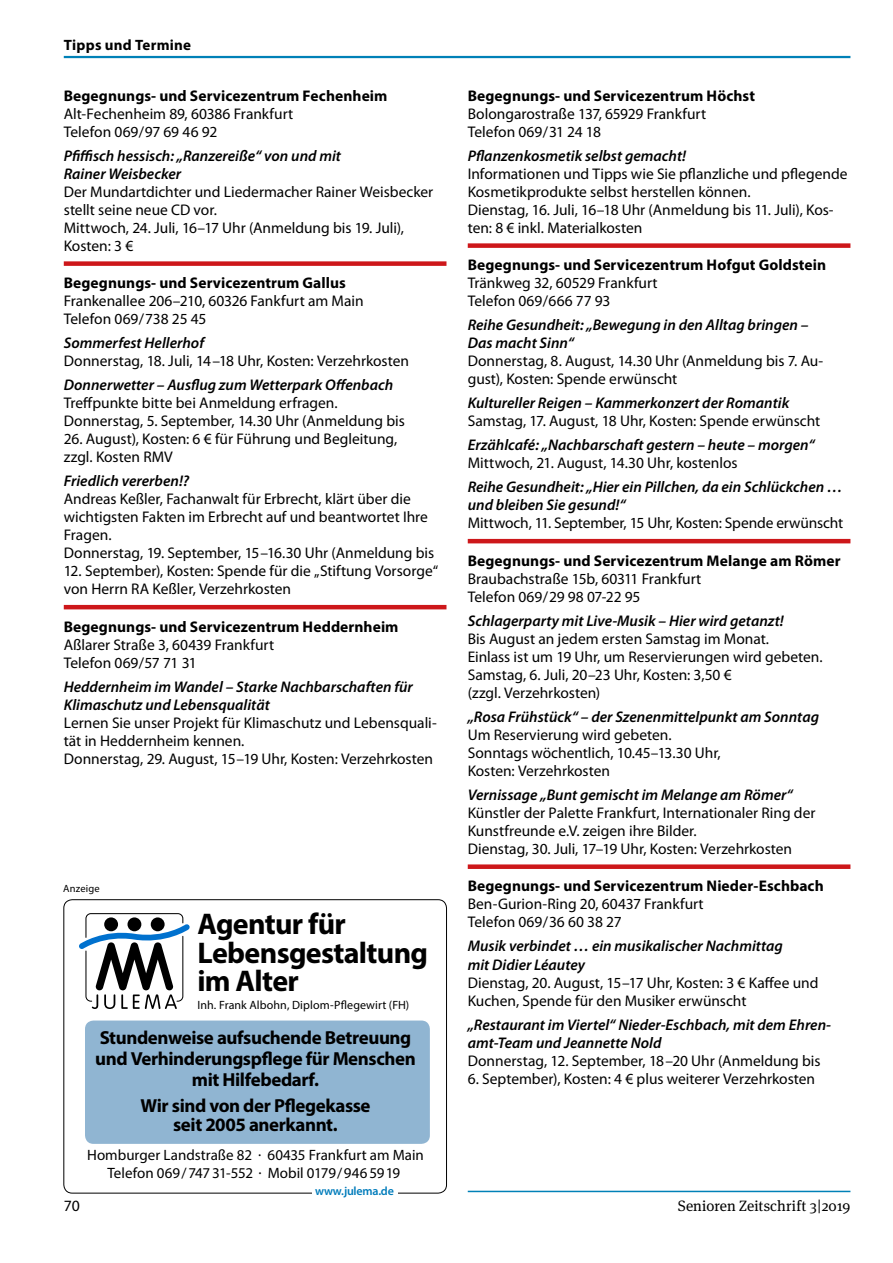
<style>
.page{position:relative;width:893px;height:1263px;background:#fff}
.page>*{position:absolute;margin:0;border:0;box-sizing:border-box;transform-origin:0 0}
.t1{font:700 30px/28.5px "Myriad Pro";letter-spacing:-.025em;color:#000}
.t2{font:700 18.9px/21px "Myriad Pro";letter-spacing:-.02em;color:#000;text-align:center}
.t3{font:15.75px "Myriad Pro";color:#000}
.t4{font:15.45px/18px "Myriad Pro";color:#000}
.t5{font:italic 600 15.45px/18px "Myriad Pro";color:#000}
.t6{font:700 15.45px "Myriad Pro";letter-spacing:.005em;color:#000}
.t7{font:15px/18px "Myriad Pro";color:#000;text-align:center}
.t8{font:15px "Meta Serif OT";letter-spacing:.005em;color:#000}
.t9{font:700 15px "Myriad Pro";letter-spacing:.015em;color:#000}
.t10{font:12px "Myriad Pro";letter-spacing:.01em;color:#000}
.t11{font:600 12px "Myriad Pro";letter-spacing:-.02em;color:#007cbb}
.t12{font:10.5px "Myriad Pro";letter-spacing:.015em;color:#000}
</style>
<div class="page">
<hr style="left:468px;top:1191px;width:382px;height:1px;background:#0081b7">
<hr style="left:64px;top:56px;width:786px;height:2px;background:#0081b7">
<div style="left:63px;top:899px;width:384px;height:294px;border:1px solid #000;border-radius:9px"></div>
<div style="left:85px;top:1020px;width:345px;height:124px;background:#90b5d2;border-radius:9px"></div>
<div style="left:312px;top:1186px;width:85px;height:15px;background:#fff"></div>
<svg style="left:79px;top:913px;width:111px;height:96px"></svg>
<div style="left:468px;top:243px;width:382px;height:5px;background:#cd171a"></div>
<hr style="left:468px;top:539px;width:382px;height:4px;background:#cd171a">
<div style="left:468px;top:864px;width:382px;height:5px;background:#cd171a"></div>
<div style="left:64px;top:261px;width:382px;height:5px;background:#cd171a"></div>
<hr style="left:64px;top:605px;width:382px;height:4px;background:#cd171a">
<p class="t9" style="left:64px;top:35px;width:129px">Tipps und Termine</p>
<p class="t6" style="left:64px;top:86px;width:325px">Begegnungs- und Servicezentrum Fechenheim</p>
<p class="t4" style="left:64px;top:105px;width:231px">Alt-Fechenheim 89, 60386 Frankfurt<br>Telefon 069/97 69 46 92</p>
<p class="t5" style="left:64px;top:146px;width:279px">Pfiffisch hessisch: „Ranzereiße“ von und mit<br>Rainer Weisbecker</p>
<p class="t4" style="left:64px;top:183px;width:371px">Der Mundartdichter und Liedermacher Rainer Weisbecker stellt seine neue CD vor.<br>Mittwoch, 24. Juli, 16–17 Uhr (Anmeldung bis 19. Juli), Kosten: 3 €</p>
<p class="t6" style="left:64px;top:273px;width:284px">Begegnungs- und Servicezentrum Gallus</p>
<p class="t4" style="left:64px;top:293px;width:301px">Frankenallee 206–210, 60326 Fankfurt am Main<br>Telefon 069/738 25 45</p>
<p class="t5" style="left:64px;top:334px;width:142px">Sommerfest Hellerhof</p>
<p class="t4" style="left:64px;top:352px;width:347px">Donnerstag, 18. Juli, 14–18 Uhr, Kosten: Verzehrkosten</p>
<p class="t5" style="left:64px;top:376px;width:331px">Donnerwetter – Ausflug zum Wetterpark Offenbach</p>
<p class="t4" style="left:64px;top:394px;width:343px">Treffpunkte bitte bei Anmeldung erfragen.<br>Donnerstag, 5. September, 14.30 Uhr (Anmeldung bis</p>
<p class="t4" style="left:64px;top:431px;width:335px">26. August), Kosten: 6 € für Führung und Begleitung, zzgl. Kosten RMV</p>
<p class="t5" style="left:64px;top:472px;width:127px">Friedlich vererben!?</p>
<p class="t4" style="left:64px;top:490px;width:372px">Andreas Keßler, Fachanwalt für Erbrecht, klärt über die wichtigsten Fakten im Erbrecht auf und beantwortet Ihre Fragen.<br>Donnerstag, 19. September, 15–16.30 Uhr (Anmeldung bis</p>
<p class="t4" style="left:64px;top:562px;width:376px">12. September), Kosten: Spende für die „Stiftung Vorsorge“ von Herrn RA Keßler, Verzehrkosten</p>
<p class="t6" style="left:64px;top:617px;width:336px">Begegnungs- und Servicezentrum Heddernheim</p>
<p class="t4" style="left:64px;top:636px;width:212px">Aßlarer Straße 3, 60439 Frankfurt<br>Telefon 069/57 71 31</p>
<p class="t5" style="left:64px;top:677px;width:351px">Heddernheim im Wandel – Starke Nachbarschaften für<br>Klimaschutz und Lebensqualität</p>
<p class="t4" style="left:64px;top:714px;width:374px">Lernen Sie unser Projekt für Klimaschutz und Lebensquali&shy;tät in Heddernheim kennen.<br>Donnerstag, 29. August, 15–19 Uhr, Kosten: Verzehrkosten</p>
<p class="t12" style="left:63px;top:883px;width:38px">Anzeige</p>
<h1 class="t1" style="left:197px;top:909px;width:232px">Agentur für<br>Lebensgestaltung im Alter</h1>
<p class="t10" style="left:197px;top:998px;width:213px">Inh. Frank Albohn, Diplom-Pflegewirt (FH)</p>
<p class="t2" style="left:95px;top:1027px;width:322px">Stundenweise aufsuchende Betreuung und Verhinderungspflege für Menschen mit Hilfebedarf.</p>
<p class="t2" style="left:140px;top:1095px;width:232px;line-height:19.5px">Wir sind von der Pflegekasse seit 2005 anerkannt.</p>
<p class="t6" style="left:468px;top:86px;width:289px">Begegnungs- und Servicezentrum Höchst</p>
<p class="t4" style="left:468px;top:105px;width:240px">Bolongarostraße 137, 65929 Frankfurt<br>Telefon 069/31 24 18</p>
<p class="t5" style="left:468px;top:146px;width:220px">Pflanzenkosmetik selbst gemacht!</p>
<p class="t4" style="left:468px;top:165px;width:381px">Informationen und Tipps wie Sie pflanzliche und pflegende Kosmetikprodukte selbst herstellen können.<br>Dienstag, 16. Juli, 16–18 Uhr (Anmeldung bis 11. Juli), Kos&shy;ten: 8 € inkl. Materialkosten</p>
<p class="t6" style="left:468px;top:255px;width:360px">Begegnungs- und Servicezentrum Hofgut Goldstein</p>
<p class="t4" style="left:468px;top:275px;width:191px">Tränkweg 32, 60529 Frankfurt<br>Telefon 069/666 77 93</p>
<p class="t5" style="left:468px;top:316px;width:342px">Reihe Gesundheit: „Bewegung in den Alltag bringen –<br>Das macht Sinn“</p>
<p class="t4" style="left:468px;top:353px;width:357px">Donnerstag, 8. August, 14.30 Uhr (Anmeldung bis 7. Au&shy;gust), Kosten: Spende erwünscht</p>
<p class="t5" style="left:468px;top:394px;width:323px">Kultureller Reigen – Kammerkonzert der Romantik</p>
<p class="t4" style="left:468px;top:412px;width:354px">Samstag, 17. August, 18 Uhr, Kosten: Spende erwünscht</p>
<p class="t5" style="left:468px;top:436px;width:349px">Erzählcafé: „Nachbarschaft gestern – heute – morgen“</p>
<p class="t4" style="left:468px;top:454px;width:271px">Mittwoch, 21. August, 14.30 Uhr, kostenlos</p>
<p class="t5" style="left:468px;top:478px;width:376px">Reihe Gesundheit: „Hier ein Pillchen, da ein Schlückchen … und bleiben Sie gesund!“</p>
<p class="t4" style="left:468px;top:514px;width:377px">Mittwoch, 11. September, 15 Uhr, Kosten: Spende erwünscht</p>
<p class="t6" style="left:468px;top:551px;width:374px">Begegnungs- und Servicezentrum Melange am Römer</p>
<p class="t4" style="left:468px;top:570px;width:235px">Braubachstraße 15b, 60311 Frankfurt<br>Telefon 069/29 98 07-22 95</p>
<p class="t5" style="left:468px;top:611px;width:318px">Schlagerparty mit Live-Musik – Hier wird getanzt!</p>
<p class="t4" style="left:468px;top:630px;width:356px">Bis August an jedem ersten Samstag im Monat.<br>Einlass ist um 19 Uhr, um Reservierungen wird gebeten.<br>Samstag, 6. Juli, 20–23 Uhr, Kosten: 3,50 €<br>(zzgl. Verzehrkosten)</p>
<p class="t5" style="left:468px;top:707px;width:353px">„Rosa Frühstück“ – der Szenenmittelpunkt am Sonntag</p>
<p class="t4" style="left:468px;top:726px;width:255px">Um Reservierung wird gebeten.<br>Sonntags wöchentlich, 10.45–13.30 Uhr,<br>Kosten: Verzehrkosten</p>
<p class="t5" style="left:468px;top:785px;width:326px">Vernissage „Bunt gemischt im Melange am Römer“</p>
<p class="t4" style="left:468px;top:804px;width:349px">Künstler der Palette Frankfurt, Internationaler Ring der<br>Kunstfreunde e.V. zeigen ihre Bilder.<br>Dienstag, 30. Juli, 17–19 Uhr, Kosten: Verzehrkosten</p>
<p class="t6" style="left:468px;top:876px;width:358px">Begegnungs- und Servicezentrum Nieder-Eschbach</p>
<p class="t4" style="left:468px;top:895px;width:237px">Ben-Gurion-Ring 20, 60437 Frankfurt<br>Telefon 069/36 60 38 27</p>
<p class="t5" style="left:468px;top:937px;width:317px">Musik verbindet … ein musikalischer Nachmittag mit Didier Léautey</p>
<p class="t4" style="left:468px;top:974px;width:352px">Dienstag, 20. August, 15–17 Uhr, Kosten: 3 € Kaffee und<br>Kuchen, Spende für den Musiker erwünscht</p>
<p class="t5" style="left:468px;top:1015px;width:365px">„Restaurant im Viertel“ Nieder-Eschbach, mit dem Ehren&shy;amt-Team und Jeannette Nold</p>
<p class="t4" style="left:468px;top:1052px;width:354px">Donnerstag, 12. September, 18–20 Uhr (Anmeldung bis</p>
<p class="t4" style="left:468px;top:1070px;width:349px">6. September), Kosten: 4 € plus weiterer Verzehrkosten</p>
<p class="t7" style="left:87px;top:1146px;width:338px">Homburger Landstraße 82 . 60435 Frankfurt am Main<br>Telefon 069/747 31-552 . Mobil 0179/946 5919</p>
<p class="t11" style="left:315px;top:1184px;width:80px">www.julema.de</p>
<p class="t3" style="left:64px;top:1197px;width:18px">70</p>
<p class="t8" style="left:678px;top:1197px;width:174px">Senioren Zeitschrift 3|2019</p>
</div>
